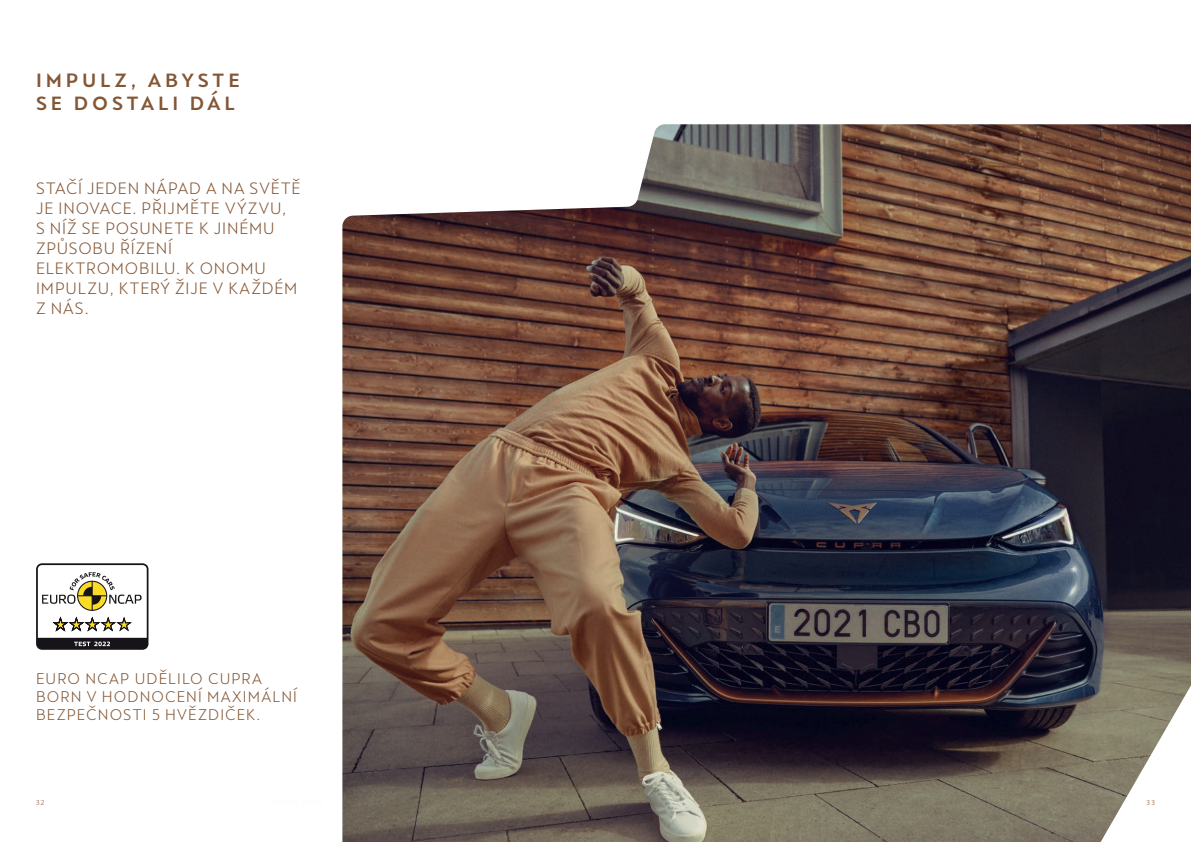
<style>
.page{position:relative;width:1191px;height:842px;background:#fff}
.page>*{position:absolute;margin:0;border:0;box-sizing:border-box;transform-origin:0 0}
.t1{font:500 19px/23px "Cupra";letter-spacing:.2em;color:#835635}
.t2{font:16px/20px "Cupra";letter-spacing:.055em;color:#835635}
.t3{font:15px/18px "Cupra";letter-spacing:.075em;color:#835635}
.t4{font:7px "Cupra";color:#8d522c}
</style>
<div class="page">
<img style="left:342px;top:124px;width:849px;height:718px">
<svg style="left:36px;top:563px;width:112px;height:87px"></svg>
<p class="t1" style="left:36px;top:69px;width:205px">IMPULZ, ABYSTE<br>SE DOSTALI DÁL</p>
<p class="t2" style="left:36px;top:175px;width:266px">STAČÍ JEDEN NÁPAD A NA SVĚTĚ<br>JE INOVACE. PŘIJMĚTE VÝZVU,<br>S NÍŽ SE POSUNETE K JINÉMU<br>ZPŮSOBU ŘÍZENÍ<br>ELEKTROMOBILU. K ONOMU<br>IMPULZU, KTERÝ ŽIJE V KAŽDÉM<br>Z NÁS.</p>
<p class="t3" style="left:36px;top:668px;width:262px">EURO NCAP UDĚLILO CUPRA<br>BORN V HODNOCENÍ MAXIMÁLNÍ<br>BEZPEČNOSTI 5 HVĚZDIČEK.</p>
<p class="t4" style="left:36px;top:796px;width:10px">32</p>
<p class="t4" style="left:1146px;top:796px;width:10px">33</p>
</div>
